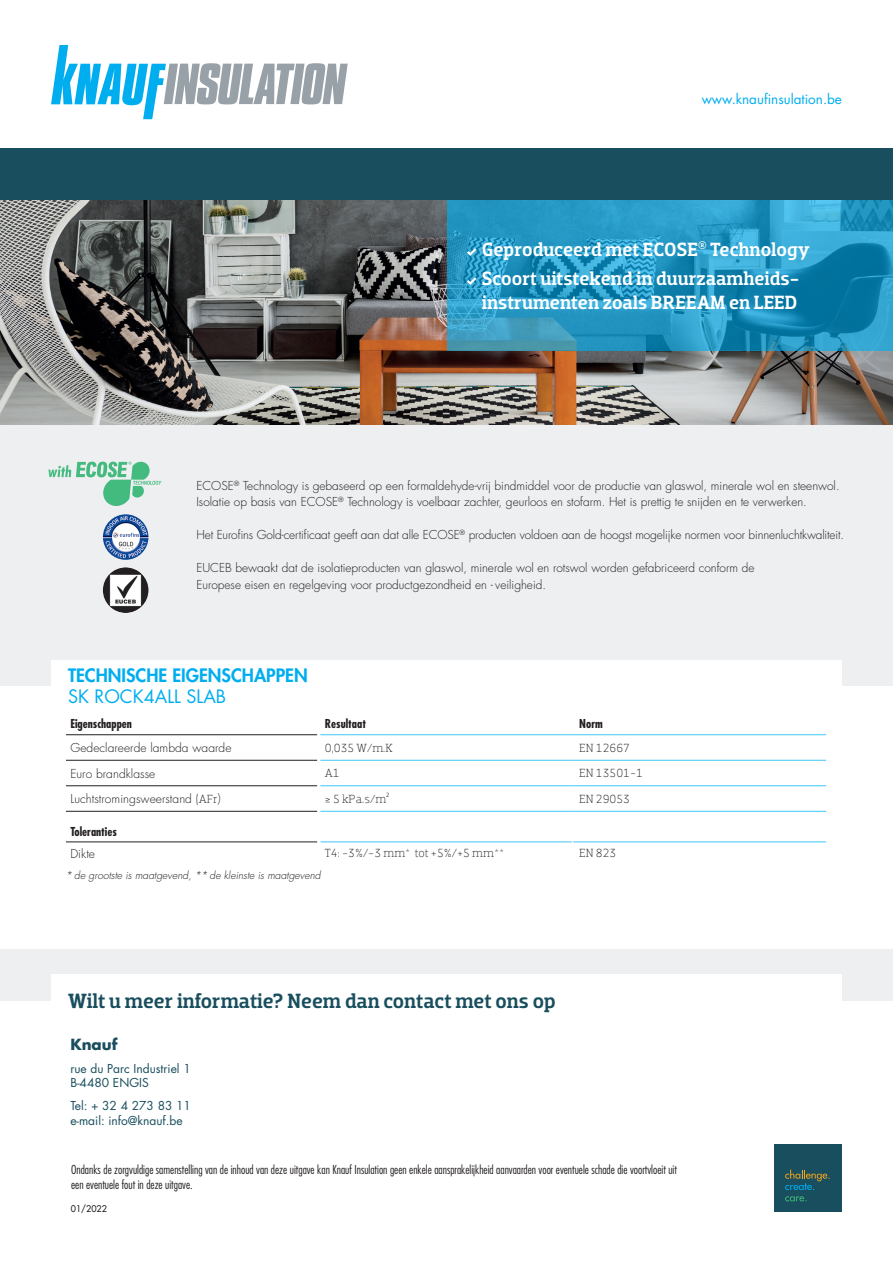
<style>
.page{position:relative;width:893px;height:1263px;background:#fff}
.page>*{position:absolute;margin:0;border:0;box-sizing:border-box;transform-origin:0 0}
.t1{font:500 21px "Dobra Slab";color:#184e5d}
.t2{font:500 19.5px/29.1px "Dobra Slab";color:#fff}
.t3{font:800 18px "Futura Std";color:#00aeef}
.t4{font:18px "Futura Std";color:#00aeef}
.t5{font:700 15px "Futura Std";color:#184e5d}
.t6{font:13.5px "Futura Std";color:#00aeef}
.t7{font:300 12px/16.5px "Futura Std";color:#231f20}
.t8{font:300 condensed 12px/14.4px "Futura Std";color:#231f20}
.t9{font:300 12px "Dobra Slab";color:#231f20}
.t10{font:12px/14.4px "Futura Std";color:#184e5d}
.t11{font:700 condensed 12px "Futura Std";color:#231f20}
.t12{font:italic 300 10.5px "Futura Std";color:#231f20}
.t13{font:500 9px "Futura Std";color:#231f20}
.s1{font-family:"Dobra Slab"}
</style>
<div class="page">
<img style="left:0;top:200px;width:893px;height:225px">
<svg style="left:448px;top:200px;width:445px;height:151px;background:#2595c0"></svg>
<div style="left:0;top:149px;width:893px;height:51px;background:#184e5d"></div>
<svg style="left:51px;top:45px;width:297px;height:74px"></svg>
<div style="left:0;top:949px;width:893px;height:51px;background:#edeff1"></div>
<div style="left:774px;top:1144px;width:68px;height:68px;background:#184e5d"></div>
<svg style="left:785px;top:1170px;width:45px;height:20px"></svg>
<svg style="left:785px;top:1196px;width:21px;height:5px"></svg>
<div style="left:51px;top:975px;width:791px;height:51px;background:#fff"></div>
<hr style="left:66px;top:760px;width:251px;height:1px;background:#231f20">
<hr style="left:66px;top:785px;width:251px;height:1px;background:#231f20">
<hr style="left:66px;top:811px;width:251px;height:1px;background:#231f20">
<hr style="left:66px;top:842px;width:251px;height:1px;background:#231f20">
<hr style="left:320px;top:842px;width:253px;height:1px;background:#40c7f4">
<hr style="left:66px;top:734px;width:251px;height:1px;background:#231f20">
<hr style="left:572px;top:842px;width:3px;height:22px;background:#fff">
<hr style="left:320px;top:734px;width:253px;height:1px;background:#40c7f4">
<hr style="left:573px;top:734px;width:253px;height:1px;background:#40c7f4">
<hr style="left:320px;top:760px;width:253px;height:1px;background:#40c7f4">
<hr style="left:573px;top:760px;width:253px;height:1px;background:#40c7f4">
<hr style="left:320px;top:785px;width:253px;height:1px;background:#40c7f4">
<hr style="left:573px;top:785px;width:253px;height:1px;background:#40c7f4">
<hr style="left:320px;top:811px;width:253px;height:1px;background:#40c7f4">
<hr style="left:573px;top:811px;width:253px;height:1px;background:#40c7f4">
<hr style="left:573px;top:842px;width:253px;height:1px;background:#40c7f4">
<div style="left:0;top:425px;width:893px;height:261px;background:#edeff1"></div>
<div style="left:51px;top:660px;width:791px;height:51px;background:#fff"></div>
<svg style="left:467px;top:248px;width:9px;height:8px"></svg>
<svg style="left:467px;top:277px;width:9px;height:8px"></svg>
<img style="left:103px;top:514px;width:45px;height:46px;border-radius:23px">
<img style="left:103px;top:567px;width:45px;height:46px;border-radius:23px">
<svg style="left:48px;top:462px;width:114px;height:44px"></svg>
<p class="t6" style="left:702px;top:91px;width:142px">www.knaufinsulation.be</p>
<h2 class="t2" style="left:482px;top:235px;width:329px">Geproduceerd met ECOSE<sup>®</sup> Technology<br>Scoort uitstekend in duurzaamheids-</h2>
<h2 class="t2" style="left:482px;top:288px;width:317px">instrumenten zoals BREEAM en LEED</h2>
<p class="t7" style="left:196px;top:478px;width:645px">ECOSE<sup>®</sup> Technology is gebaseerd op een formaldehyde-vrij bindmiddel voor de productie van glaswol, minerale wol en steenwol.<br>Isolatie op basis van ECOSE<sup>®</sup> Technology is voelbaar zachter, geurloos en stofarm. Het is prettig te snijden en te verwerken.</p>
<p class="t7" style="left:196px;top:527px;width:649px">Het Eurofins Gold-certificaat geeft aan dat alle ECOSE<sup>®</sup> producten voldoen aan de hoogst mogelijke normen voor binnenluchtkwaliteit.</p>
<p class="t7" style="left:196px;top:560px;width:560px">EUCEB bewaakt dat de isolatieproducten van glaswol, minerale wol en rotswol worden gefabriceerd conform de<br>Europese eisen en regelgeving voor productgezondheid en - veiligheid.</p>
<h3 class="t3" style="left:68px;top:664px;width:241px">TECHNISCHE EIGENSCHAPPEN</h3>
<h3 class="t4" style="left:68px;top:685px;width:160px">SK ROCK4ALL SLAB</h3>
<p class="t11" style="left:70px;top:716px;width:63px">Eigenschappen</p>
<p class="t11" style="left:325px;top:716px;width:43px">Resultaat</p>
<p class="t11" style="left:579px;top:716px;width:25px">Norm</p>
<p class="t7" style="left:70px;top:740px;width:163px">Gedeclareerde lambda waarde</p>
<p class="t9" style="left:325px;top:741px;width:69px">0,035 W/m.K</p>
<p class="t9" style="left:579px;top:741px;width:52px">EN 12667</p>
<p class="t7" style="left:70px;top:766px;width:86px">Euro brandklasse</p>
<p class="t9" style="left:325px;top:766px;width:16px">A1</p>
<p class="t9" style="left:579px;top:766px;width:65px">EN 13501-1</p>
<p class="t7" style="left:70px;top:791px;width:152px">Luchtstromingsweerstand (<span class="s1">AFr)</span></p>
<p class="t9" style="left:325px;top:792px;width:66px">≥ 5 kPa.s/m²</p>
<p class="t9" style="left:579px;top:792px;width:52px">EN 29053</p>
<p class="t11" style="left:70px;top:824px;width:48px">Toleranties</p>
<p class="t7" style="left:70px;top:846px;width:26px">Dikte</p>
<p class="t9" style="left:325px;top:846px;width:181px">T4: -3%/-3 mm* tot +5%/+5 mm**</p>
<p class="t9" style="left:579px;top:846px;width:39px">EN 823</p>
<p class="t12" style="left:66px;top:868px;width:256px">* de grootste is maatgevend, ** de kleinste is maatgevend</p>
<h1 class="t1" style="left:68px;top:988px;width:489px">Wilt u meer informatie? Neem dan contact met ons op</h1>
<p class="t5" style="left:70px;top:1034px;width:49px">Knauf</p>
<p class="t10" style="left:70px;top:1061px;width:122px">rue du Parc Industriel 1<br>B-4480 ENGIS</p>
<p class="t10" style="left:70px;top:1099px;width:122px">Tel: + 32 4 273 83 11 e-mail: info@knauf.be</p>
<p class="t8" style="left:71px;top:1163px;width:607px">Ondanks de zorgvuldige samenstelling van de inhoud van deze uitgave kan Knauf Insulation geen enkele aansprakelijkheid aanvaarden voor eventuele schade die voortvloeit uit een eventuele fout in deze uitgave.</p>
<p class="t13" style="left:71px;top:1203px;width:38px">01/2022</p>
</div>
